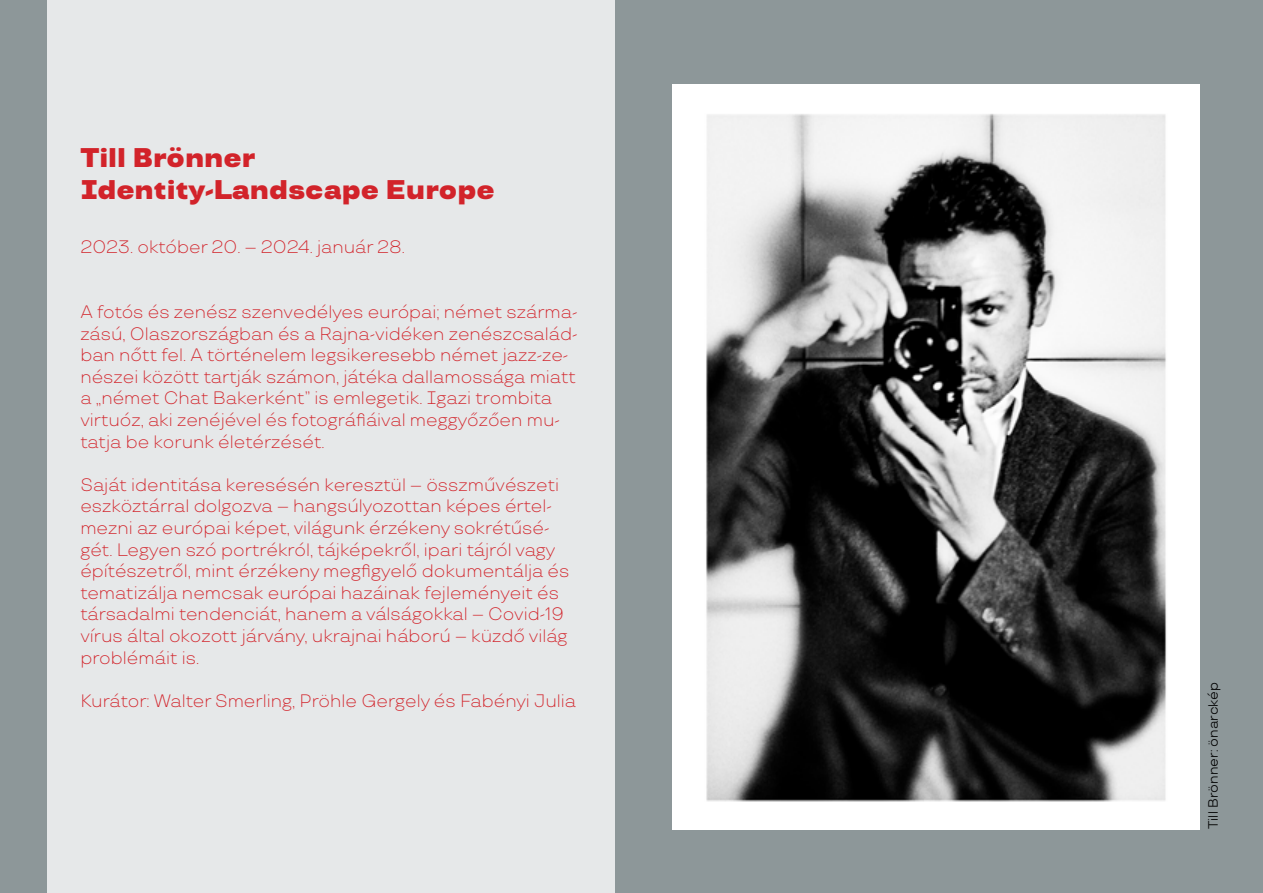
<style>
.page{position:relative;width:1263px;height:893px;background:#8d9799}
.page>*{position:absolute;margin:0;border:0;box-sizing:border-box;transform-origin:0 0}
.t1{font:900 27px/32.4px "TT Travels";color:#d2232a}
.t2{font:300 18px/21.6px "TT Travels";color:#d2232a}
.t3{font:13.5px "TT Travels";color:#000}
</style>
<div class="page">
<img style="left:672px;top:84px;width:527px;height:745px">
<div style="left:47px;top:0;width:567px;height:893px;background:#e6e8e9"></div>
<h1 class="t1" style="left:80px;top:142px;width:416px">Till Brönner<br>Identity-Landscape Europe</h1>
<p class="t2" style="left:80px;top:236px;width:326px">2023. október 20. – 2024. január 28.</p>
<p class="t2" style="left:80px;top:301px;width:499px">A fotós és zenész szenvedélyes európai; német szárma&shy;zású, Olaszországban és a Rajna-vidéken zenészcsalád&shy;ban nőtt fel. A történelem legsikeresebb német jazz-ze&shy;nészei között tartják számon, játéka dallamossága miatt a „német Chat Bakerként” is emlegetik. Igazi trombita virtuóz, aki zenéjével és fotográfiáival meggyőzően mu&shy;tatja be korunk életérzését.</p>
<p class="t2" style="left:80px;top:474px;width:491px">Saját identitása keresésén keresztül – összművészeti eszköztárral dolgozva – hangsúlyozottan képes értel&shy;mezni az európai képet, világunk érzékeny sokrétűsé&shy;gét. Legyen szó portrékról, tájképekről, ipari tájról vagy építészetről, mint érzékeny megfigyelő dokumentálja és tematizálja nemcsak európai hazáinak fejleményeit és társadalmi tendenciát, hanem a válságokkal – Covid-19 vírus által okozott járvány, ukrajnai háború – küzdő világ problémáit is.</p>
<p class="t2" style="left:80px;top:690px;width:497px">Kurátor: Walter Smerling, Pröhle Gergely és Fabényi Julia</p>
<p class="t3" style="left:1205px;top:829px;width:149px;rotate:-90deg">Till Brönner: önarckép</p>
</div>
